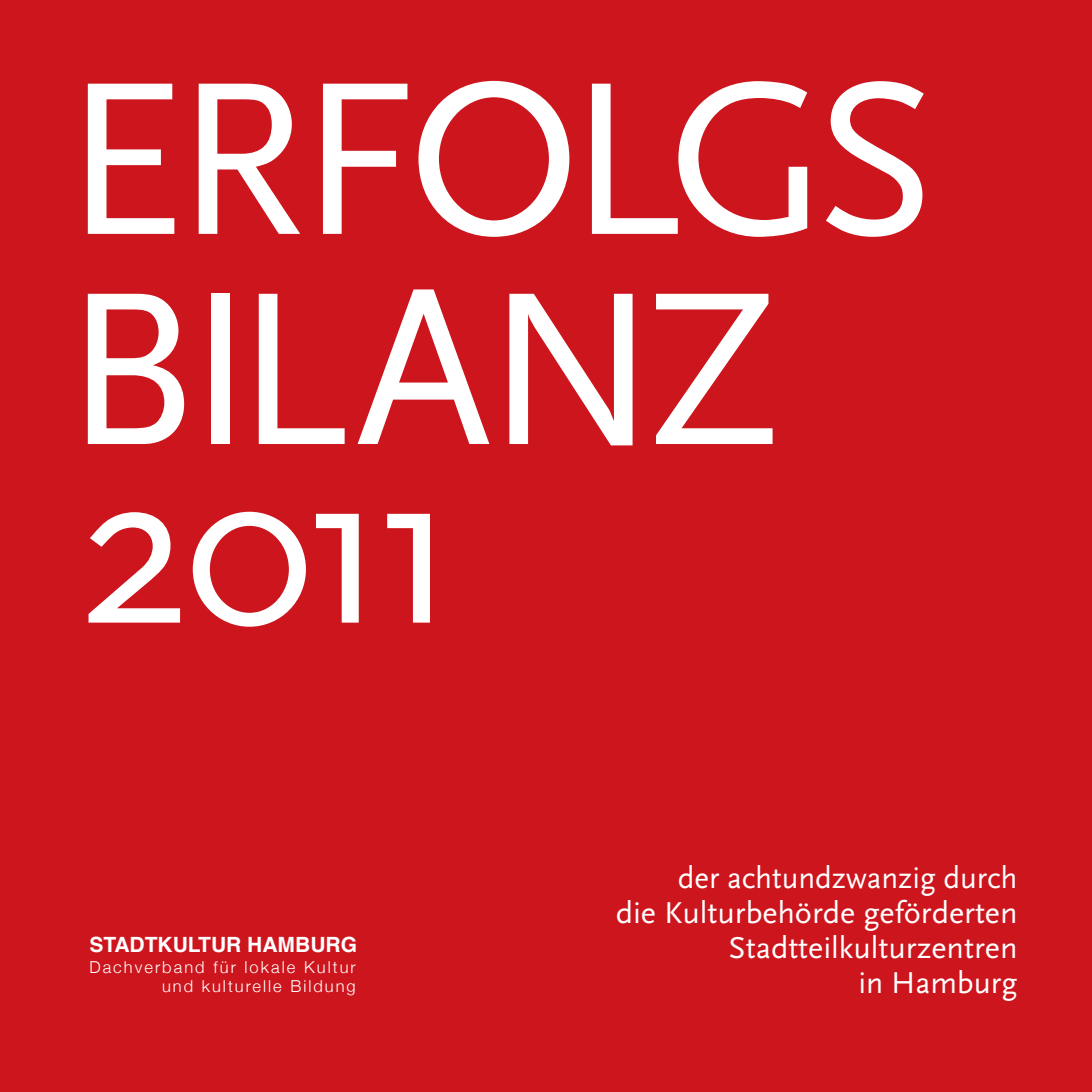
<style>
.page{position:relative;width:1092px;height:1092px;background:#fff}
.page>*{position:absolute;margin:0;border:0;box-sizing:border-box;transform-origin:0 0}
._00_Titel_HL_Schwerp{font:227.5px/210px "Scala Sans";letter-spacing:-.05em;color:#fff}
._00_Titel_Artikelnam{font:31.5px/35px "Scala Sans";color:#fff;text-align:right}
.t1{font:700 21px "Helvetica";color:#fff}
.t2{font:300 16.45px "Helvetica Neue";letter-spacing:.125em;color:#fff}
</style>
<div class="page">
<div style="left:0;top:0;width:1091px;height:1091px;background:#cd151d"></div>
<p class="_00_Titel_HL_Schwerp" style="left:63px;top:59px;width:874px">ERFOLGS<br>BILANZ</p>
<p class="_00_Titel_HL_Schwerp" style="left:79px;top:448px;width:385px">2011</p>
<p class="t1" style="left:89px;top:927px;width:269px">STADTKULTUR HAMBURG</p>
<p class="t2" style="left:89px;top:957px;width:268px">Dachverband für lokale Kultur</p>
<p class="t2" style="left:162px;top:976px;width:195px">und kulturelle Bildung</p>
<p class="_00_Titel_Artikelnam" style="left:678px;top:860px;width:341px">der achtundzwanzig durch</p>
<p class="_00_Titel_Artikelnam" style="left:615px;top:895px;width:403px">die Kulturbehörde geförderten<br>Stadtteilkulturzentren</p>
<p class="_00_Titel_Artikelnam" style="left:858px;top:965px;width:161px">in Hamburg</p>
</div>
